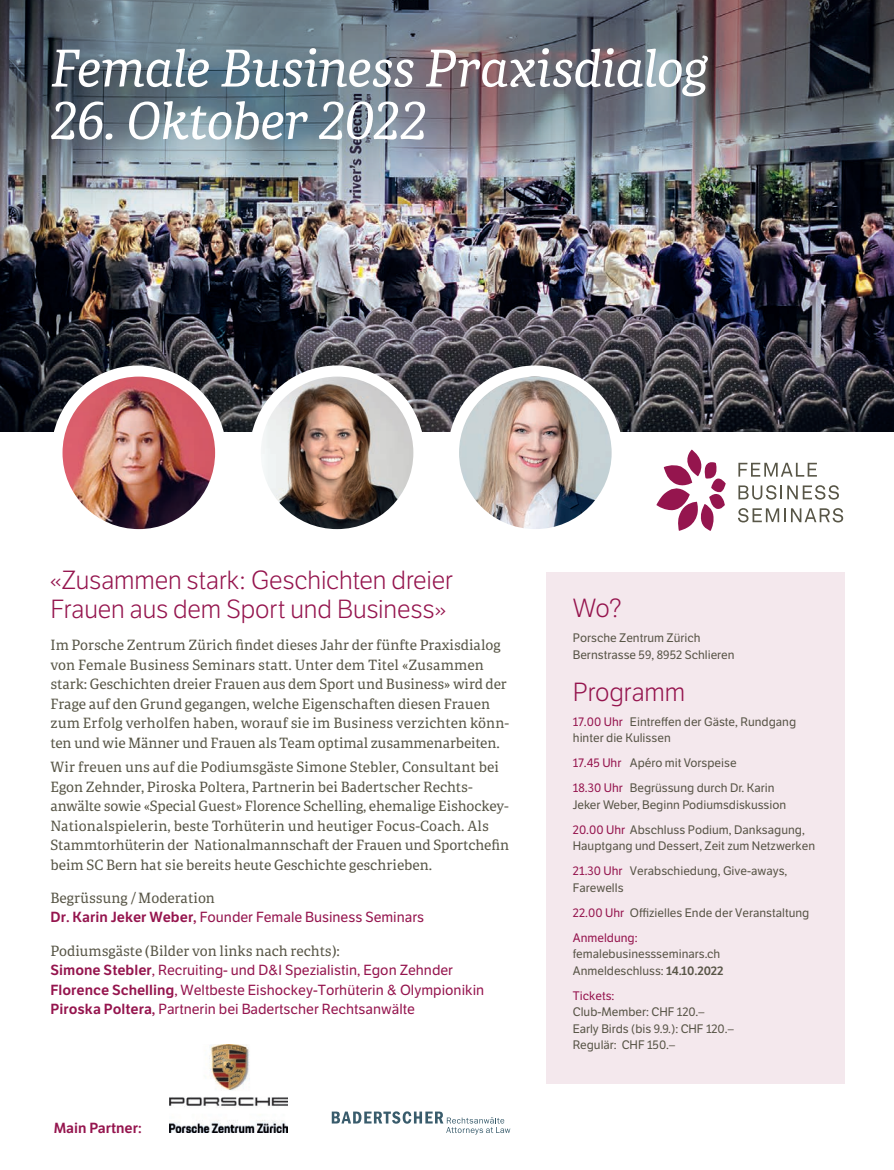
<style>
.page{position:relative;width:894px;height:1170px;background:#fff}
.page>*{position:absolute;margin:0;border:0;box-sizing:border-box;transform-origin:0 0}
.t1{font:italic 50.85px "Portada";letter-spacing:-.015em;color:#fff}
.t2{font:300 25.5px/28.5px "LFT Etica";letter-spacing:-.005em;color:#95154e}
.t3{font:14.25px/19.5px "Portada";color:#585647}
.t4{font:14.25px/19.5px "LFT Etica";color:#95154e}
.t5{font:14.25px "LFT Etica SB";color:#95154e}
.t6{font:12px/16.5px "LFT Etica";color:#585647}
.t7{font:12px "LFT Etica";color:#95154e}
.s1{font-family:"LFT Etica SB"}
.s2{color:#95154e}
</style>
<div class="page">
<img style="left:0;top:230px;width:893px;height:201px">
<img style="left:0;top:0;width:893px;height:230px">
<div style="left:546px;top:572px;width:299px;height:511px;background:#f4e8ed"></div>
<img style="left:57px;top:371px;width:163px;height:164px;border-radius:82px">
<div style="left:51px;top:365px;width:175px;height:175px;border:11px solid #fff;border-radius:50%"></div>
<img style="left:255px;top:373px;width:164px;height:155px">
<div style="left:249px;top:365px;width:175px;height:175px;border:11px solid #fff;border-radius:50%"></div>
<img style="left:456px;top:376px;width:158px;height:152px">
<div style="left:448px;top:365px;width:174px;height:175px;border:11px solid #fff;border-radius:50%"></div>
<svg style="left:331px;top:1111px;width:179px;height:23px"></svg>
<img style="left:169px;top:1044px;width:119px;height:88px">
<svg style="left:656px;top:449px;width:69px;height:82px"></svg>
<svg style="left:738px;top:463px;width:78px;height:14px"></svg>
<svg style="left:738px;top:485px;width:100px;height:14px"></svg>
<svg style="left:738px;top:508px;width:104px;height:14px"></svg>
<h1 class="t1" style="left:50px;top:31px;width:659px">Female Business Praxisdialog</h1>
<h1 class="t1" style="left:50px;top:84px;width:378px">26. Oktober 2022</h1>
<h2 class="t2" style="left:50px;top:567px;width:404px">«Zusammen stark: Geschichten dreier<br>Frauen aus dem Sport und Business»</h2>
<p class="t3" style="left:50px;top:635px;width:460px">Im Porsche Zentrum Zürich findet dieses Jahr der fünfte Praxisdialog von Female Business Seminars statt. Unter dem Titel «Zusammen stark: Geschichten dreier Frauen aus dem Sport und Business» wird der Frage auf den Grund gegangen, welche Eigenschaften diesen Frauen zum Erfolg verholfen haben, worauf sie im Business verzichten könn&shy;ten und wie Männer und Frauen als Team optimal zusammenarbeiten.</p>
<p class="t3" style="left:50px;top:757px;width:460px">Wir freuen uns auf die Podiumsgäste Simone Stebler, Consultant bei Egon Zehnder, Piroska Poltera, Partnerin bei Badertscher Rechts&shy;anwälte sowie «Special Guest» Florence Schelling, ehemalige Eishockey-Nationalspielerin, beste Torhüterin und heutiger Focus-Coach. Als Stammtorhüterin der Nationalmannschaft der Frauen und Sportchefin beim SC Bern hat sie bereits heute Geschichte geschrieben.</p>
<p class="t3" style="left:50px;top:887px;width:166px">Begrüssung / Moderation</p>
<p class="t4" style="left:50px;top:908px;width:375px"><span class="s1">Dr. Karin Jeker Weber,</span> Founder Female Business Seminars</p>
<p class="t3" style="left:50px;top:940px;width:291px">Podiumsgäste (Bilder von links nach rechts):</p>
<p class="t4" style="left:50px;top:960px;width:435px"><span class="s1">Simone Stebler</span>, Recruiting- und D&amp;I Spezialistin, Egon Zehnder<br><span class="s1">Florence Schelling</span>, Weltbeste Eishockey-Torhüterin &amp; Olympionikin<br><span class="s1">Piroska Poltera,</span> Partnerin bei Badertscher Rechtsanwälte</p>
<p class="t5" style="left:54px;top:1119px;width:89px">Main Partner:</p>
<h2 class="t2" style="left:572px;top:595px;width:50px">Wo?</h2>
<p class="t6" style="left:572px;top:630px;width:163px">Porsche Zentrum Zürich<br>Bernstrasse 59, 8952 Schlieren</p>
<h2 class="t2" style="left:572px;top:678px;width:114px">Programm</h2>
<p class="t6" style="left:572px;top:713px;width:225px"><span class="s2">17.00 Uhr</span> Eintreffen der Gäste, Rundgang hinter die Kulissen</p>
<p class="t6" style="left:572px;top:750px;width:203px;line-height:25px"><span class="s2">17.45 Uhr</span> Apéro mit Vorspeise<br><span class="s2">18.30 Uhr</span> Begrüssung durch Dr. Karin</p>
<p class="t6" style="left:572px;top:792px;width:233px;line-height:25px">Jeker Weber, Beginn Podiumsdiskussion<br><span class="s2">20.00 Uhr</span> Abschluss Podium, Danksagung,</p>
<p class="t6" style="left:572px;top:833px;width:244px;line-height:25px">Hauptgang und Dessert, Zeit zum Netzwerken<br><span class="s2">21.30 Uhr</span> Verabschiedung, Give-aways,</p>
<p class="t6" style="left:572px;top:875px;width:238px;line-height:25px">Farewells<br><span class="s2">22.00 Uhr</span> Offizielles Ende der Veranstaltung<br><span class="s2">Anmeldung:</span></p>
<p class="t6" style="left:572px;top:946px;width:152px">femalebusinessseminars.ch<br>Anmeldeschluss: <span class="s1">14.10.2022</span></p>
<p class="t7" style="left:572px;top:988px;width:43px">Tickets:</p>
<p class="t6" style="left:572px;top:1004px;width:162px">Club-Member: CHF 120.–<br>Early Birds (bis 9.9.): CHF 120.–<br>Regulär: CHF 150.–</p>
</div>
